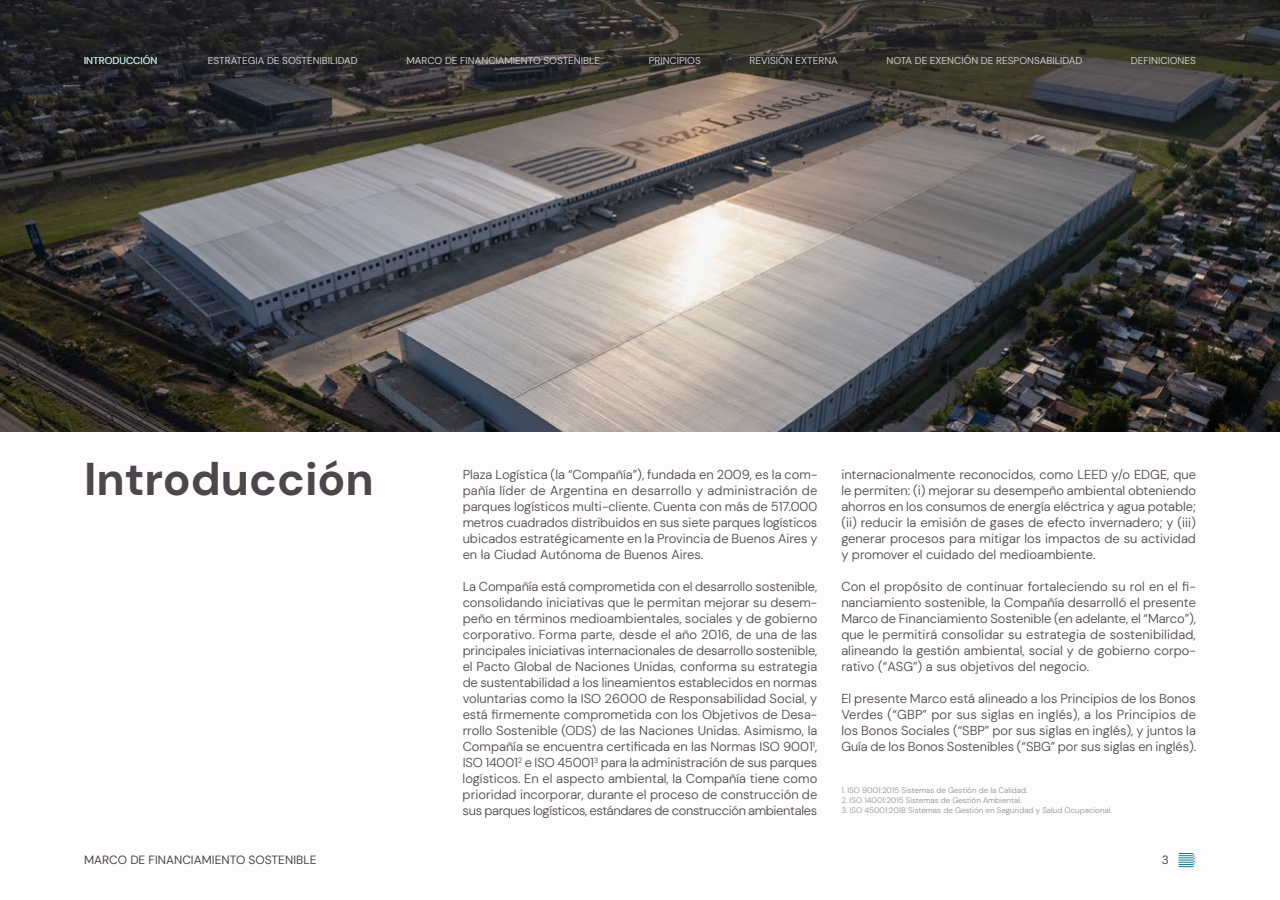
<style>
.page{position:relative;width:1280px;height:900px;background:#fdfbf8}
.page>*{position:absolute;margin:0;border:0;box-sizing:border-box;transform-origin:0 0}
.t1{font:700 46px "DM Sans 18 pt";color:#4b474c}
.t2{font:300 13px/16px "DM Sans 18 pt";color:#4b474c;text-align:justify}
.t3{font:12px "DM Sans 18 pt";color:#4b474c}
.t4{font:10px "DM Sans 18 pt";color:#c9c8c9}
.t5{font:10px "DM Sans 18 pt";color:#a5ddda}
.t6{font:300 8px "DM Sans 18 pt";color:#939194}
</style>
<div class="page">
<img style="left:0;top:192px;width:1280px;height:240px">
<svg style="left:0;top:0;width:1280px;height:192px;background:#45423f"></svg>
<svg style="left:1179px;top:853px;width:17px;height:14px"></svg>
<p class="t5" style="left:84px;top:54px;width:75px">INTRODUCCIÓN</p>
<p class="t4" style="left:208px;top:54px;width:151px">ESTRATEGIA DE SOSTENIBILIDAD</p>
<p class="t4" style="left:406px;top:54px;width:195px">MARCO DE FINANCIAMIENTO SOSTENIBLE</p>
<p class="t4" style="left:649px;top:54px;width:54px">PRINCIPIOS</p>
<p class="t4" style="left:749px;top:54px;width:90px">REVISIÓN EXTERNA</p>
<p class="t4" style="left:886px;top:55px;width:197px">NOTA DE EXENCIÓN DE RESPONSABILIDAD</p>
<p class="t4" style="left:1131px;top:54px;width:67px">DEFINICIONES</p>
<h1 class="t1" style="left:84px;top:450px;width:291px">Introducción</h1>
<p class="t2" style="left:841px;top:467px;width:356px">internacionalmente reconocidos, como LEED y/o EDGE, que le permiten: (i) mejorar su desempeño ambiental obteniendo ahorros en los consumos de energía eléctrica y agua potable; (ii) reducir la emisión de gases de efecto invernadero; y (iii) generar procesos para mitigar los impactos de su actividad y promover el cuidado del medioambiente.</p>
<p class="t2" style="left:841px;top:579px;width:356px">Con el propósito de continuar fortaleciendo su rol en el fi&shy;nanciamiento sostenible, la Compañía desarrolló el presente Marco de Financiamiento Sostenible (en adelante, el “Marco”), que le permitirá consolidar su estrategia de sostenibilidad, alineando la gestión ambiental, social y de gobierno corpo&shy;rativo (“ASG”) a sus objetivos del negocio.</p>
<p class="t2" style="left:841px;top:691px;width:356px">El presente Marco está alineado a los Principios de los Bonos Verdes (“GBP” por sus siglas en inglés), a los Principios de los Bonos Sociales (“SBP” por sus siglas en inglés), y juntos la Guía de los Bonos Sostenibles (“SBG” por sus siglas en inglés).</p>
<p class="t6" style="left:841px;top:786px;width:188px">1. ISO 9001:2015 Sistemas de Gestión de la Calidad.</p>
<p class="t6" style="left:841px;top:796px;width:182px">2. ISO 14001:2015 Sistemas de Gestión Ambiental.</p>
<p class="t6" style="left:841px;top:806px;width:272px">3. ISO 45001:2018 Sistemas de Gestión en Seguridad y Salud Ocupacional.</p>
<p class="t2" style="left:463px;top:467px;width:356px">Plaza Logística (la “Compañía”), fundada en 2009, es la com&shy;pañía líder de Argentina en desarrollo y administración de parques logísticos multi-cliente. Cuenta con más de 517.000 metros cuadrados distribuidos en sus siete parques logísticos ubicados estratégicamente en la Provincia de Buenos Aires y en la Ciudad Autónoma de Buenos Aires.</p>
<p class="t2" style="left:463px;top:579px;width:356px">La Compañía está comprometida con el desarrollo sostenible, consolidando iniciativas que le permitan mejorar su desem&shy;peño en términos medioambientales, sociales y de gobierno corporativo. Forma parte, desde el año 2016, de una de las principales iniciativas internacionales de desarrollo sostenible, el Pacto Global de Naciones Unidas, conforma su estrategia de sustentabilidad a los lineamientos establecidos en normas voluntarias como la ISO 26000 de Responsabilidad Social, y está firmemente comprometida con los Objetivos de Desa&shy;rrollo Sostenible (ODS) de las Naciones Unidas. Asimismo, la Compañía se encuentra certificada en las Normas ISO 9001<sup>1</sup>, ISO 14001<sup>2</sup> e ISO 45001<sup>3</sup> para la administración de sus parques logísticos. En el aspecto ambiental, la Compañía tiene como prioridad incorporar, durante el proceso de construcción de sus parques logísticos, estándares de construcción ambientales</p>
<p class="t3" style="left:84px;top:852px;width:234px">MARCO DE FINANCIAMIENTO SOSTENIBLE</p>
<p class="t3" style="left:1162px;top:852px;width:9px">3</p>
</div>
